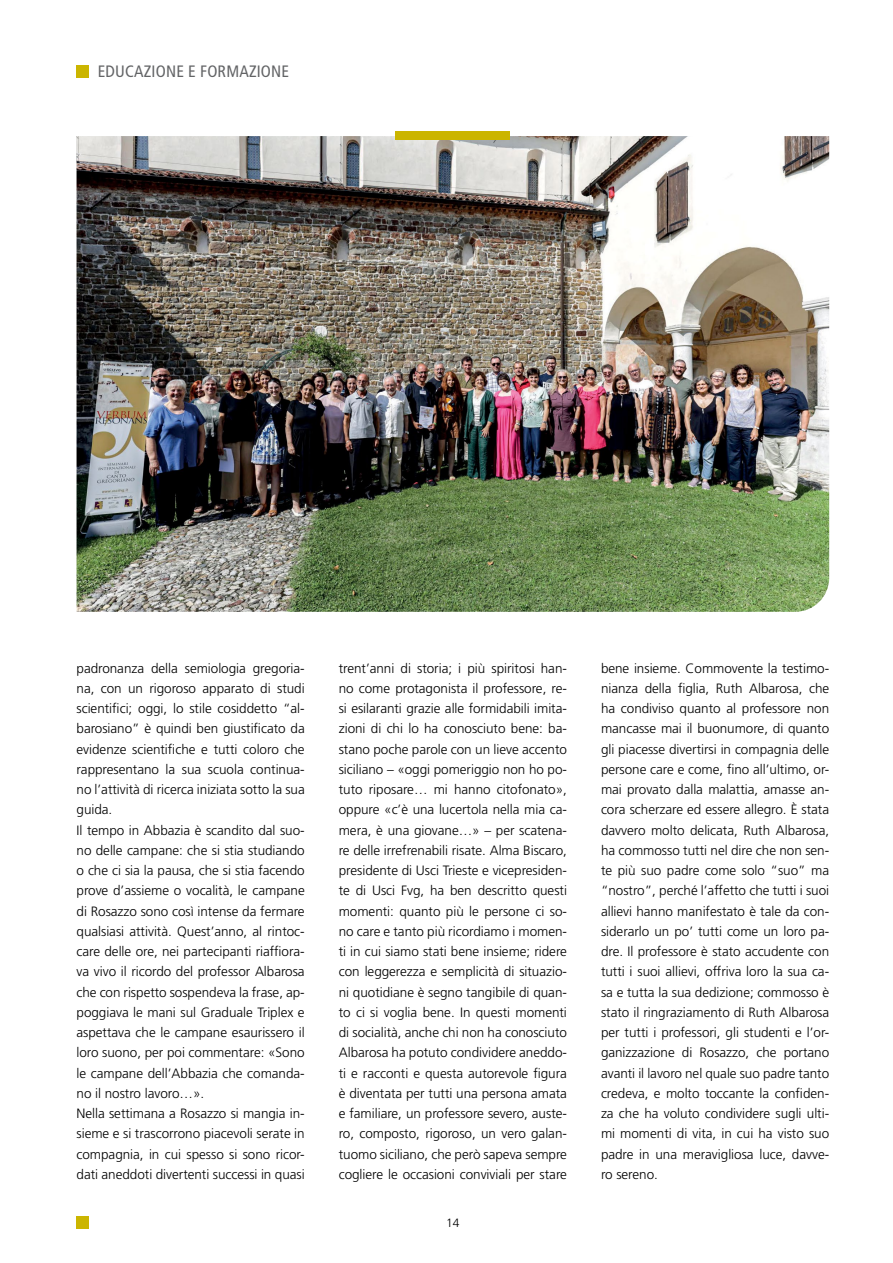
<style>
.page{position:relative;width:893px;height:1263px;background:#fff}
.page>*{position:absolute;margin:0;border:0;box-sizing:border-box;transform-origin:0 0}
.t1{font:condensed 16.5px "Frutiger LT Std";letter-spacing:.01em;color:#636466}
.t2{font:300 13.5px/20.2px "Frutiger LT Std";letter-spacing:-.005em;color:#000;text-align:justify}
.t3{font:300 12px "Frutiger LT Std";color:#000}
</style>
<div class="page">
<div style="left:77px;top:1216px;width:12px;height:13px;background:#cbb500"></div>
<div style="left:77px;top:65px;width:12px;height:13px;background:#cbb500"></div>
<img style="left:77px;top:136px;width:752px;height:476px">
<div style="left:395px;top:131px;width:115px;height:9px;background:#cbb500"></div>
<p class="t1" style="left:98px;top:62px;width:193px">EDUCAZIONE E FORMAZIONE</p>
<p class="t2" style="left:77px;top:658px;width:230px;text-align:left">padronanza della semiologia gregoria&shy;na, con un rigoroso apparato di studi scientifici; oggi, lo stile cosiddetto “al&shy;barosiano” è quindi ben giustificato da evidenze scientifiche e tutti coloro che rappresentano la sua scuola continua&shy;no l’attività di ricerca iniziata sotto la sua guida.<br>Il tempo in Abbazia è scandito dal suo&shy;no delle campane: che si stia studiando o che ci sia la pausa, che si stia facendo prove d’assieme o vocalità, le campane di Rosazzo sono così intense da fermare qualsiasi attività. Quest’anno, al rintoc&shy;care delle ore, nei partecipanti riaffiora&shy;va vivo il ricordo del professor Albarosa che con rispetto sospendeva la frase, ap&shy;poggiava le mani sul Graduale Triplex e aspettava che le campane esaurissero il loro suono, per poi commentare: «Sono le campane dell’Abbazia che comanda&shy;no il nostro lavoro…».<br>Nella settimana a Rosazzo si mangia in&shy;sieme e si trascorrono piacevoli serate in compagnia, in cui spesso si sono ricor&shy;dati aneddoti divertenti successi in quasi</p>
<p class="t2" style="left:339px;top:658px;width:230px">trent’anni di storia; i più spiritosi han&shy;no come protagonista il professore, re&shy;si esilaranti grazie alle formidabili imita&shy;zioni di chi lo ha conosciuto bene: ba&shy;stano poche parole con un lieve accento siciliano – «oggi pomeriggio non ho po&shy;tuto riposare… mi hanno citofonato», oppure «c’è una lucertola nella mia ca&shy;mera, è una giovane…» – per scatena&shy;re delle irrefrenabili risate. Alma Biscaro, presidente di Usci Trieste e vicepresiden&shy;te di Usci Fvg, ha ben descritto questi momenti: quanto più le persone ci so&shy;no care e tanto più ricordiamo i momen&shy;ti in cui siamo stati bene insieme; ridere con leggerezza e semplicità di situazio&shy;ni quotidiane è segno tangibile di quan&shy;to ci si voglia bene. In questi momenti di socialità, anche chi non ha conosciuto Albarosa ha potuto condividere aneddo&shy;ti e racconti e questa autorevole figura è diventata per tutti una persona amata e familiare, un professore severo, auste&shy;ro, composto, rigoroso, un vero galan&shy;tuomo siciliano, che però sapeva sempre cogliere le occasioni conviviali per stare</p>
<p class="t2" style="left:601px;top:658px;width:230px">bene insieme. Commovente la testimo&shy;nianza della figlia, Ruth Albarosa, che ha condiviso quanto al professore non mancasse mai il buonumore, di quanto gli piacesse divertirsi in compagnia delle persone care e come, fino all’ultimo, or&shy;mai provato dalla malattia, amasse an&shy;cora scherzare ed essere allegro. È stata davvero molto delicata, Ruth Albarosa, ha commosso tutti nel dire che non sen&shy;te più suo padre come solo “suo” ma “nostro”, perché l’affetto che tutti i suoi allievi hanno manifestato è tale da con&shy;siderarlo un po’ tutti come un loro pa&shy;dre. Il professore è stato accudente con tutti i suoi allievi, offriva loro la sua ca&shy;sa e tutta la sua dedizione; commosso è stato il ringraziamento di Ruth Albarosa per tutti i professori, gli studenti e l’or&shy;ganizzazione di Rosazzo, che portano avanti il lavoro nel quale suo padre tanto credeva, e molto toccante la confiden&shy;za che ha voluto condividere sugli ulti&shy;mi momenti di vita, in cui ha visto suo padre in una meravigliosa luce, davve&shy;ro sereno.</p>
<p class="t3" style="left:446px;top:1216px;width:15px">14</p>
</div>
